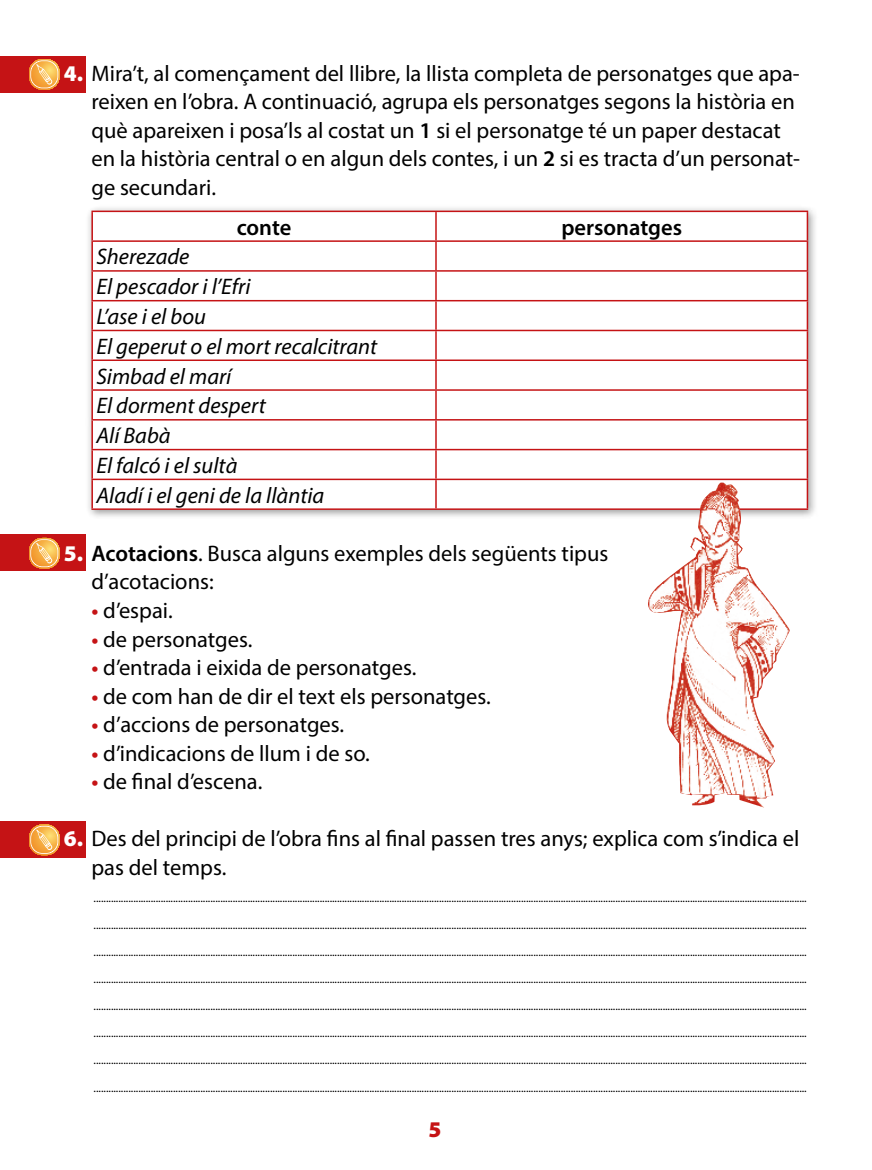
<style>
.page{position:relative;width:872px;height:1170px;background:#fff}
.page>*{position:absolute;margin:0;border:0;box-sizing:border-box;transform-origin:0 0}
.t1{font:22.5px/28.5px "Myriad Pro";color:#000}
.t2{font:italic 22.5px/29.7px "Myriad Pro";color:#000}
.t3{font:600 22.5px "Myriad Pro";color:#000}
.t4{font:900 22.5px "Myriad Pro";color:#c51315}
.t5{font:12px "Myriad Pro";color:#000}
.s1{font-weight:900;color:#fff}
.s2{font-weight:600}
.s3{font-weight:600;color:#c51315}
</style>
<div class="page">
<div style="left:0;top:56px;width:86px;height:37px;background:#c51315"></div>
<svg style="left:29px;top:59px;width:31px;height:31px"></svg>
<div style="left:0;top:534px;width:86px;height:37px;background:#c51315"></div>
<svg style="left:29px;top:538px;width:31px;height:30px"></svg>
<div style="left:0;top:821px;width:86px;height:37px;background:#c51315"></div>
<svg style="left:29px;top:824px;width:31px;height:31px"></svg>
<div style="left:85px;top:204px;width:733px;height:316px;background:#000;opacity:.4"></div>
<svg style="left:93px;top:212px;width:713px;height:296px"></svg>
<hr style="left:91px;top:210px;width:345px;height:2px;background:#c51315">
<hr style="left:91px;top:212px;width:2px;height:28px;background:#c51315">
<hr style="left:436px;top:210px;width:372px;height:2px;background:#c51315">
<hr style="left:435px;top:212px;width:2px;height:28px;background:#c51315">
<hr style="left:806px;top:212px;width:2px;height:28px;background:#c51315">
<hr style="left:91px;top:240px;width:345px;height:2px;background:#c51315">
<hr style="left:91px;top:242px;width:2px;height:28px;background:#c51315">
<hr style="left:436px;top:240px;width:372px;height:2px;background:#c51315">
<hr style="left:435px;top:242px;width:2px;height:28px;background:#c51315">
<hr style="left:806px;top:242px;width:2px;height:28px;background:#c51315">
<hr style="left:91px;top:270px;width:345px;height:2px;background:#c51315">
<hr style="left:91px;top:271px;width:2px;height:29px;background:#c51315">
<hr style="left:436px;top:270px;width:372px;height:2px;background:#c51315">
<hr style="left:435px;top:271px;width:2px;height:29px;background:#c51315">
<hr style="left:806px;top:271px;width:2px;height:29px;background:#c51315">
<hr style="left:91px;top:300px;width:345px;height:1px;background:#c51315">
<hr style="left:91px;top:301px;width:2px;height:29px;background:#c51315">
<hr style="left:436px;top:300px;width:372px;height:1px;background:#c51315">
<hr style="left:435px;top:301px;width:2px;height:29px;background:#c51315">
<hr style="left:806px;top:301px;width:2px;height:29px;background:#c51315">
<hr style="left:91px;top:330px;width:345px;height:1px;background:#c51315">
<hr style="left:91px;top:331px;width:2px;height:28px;background:#c51315">
<hr style="left:436px;top:330px;width:372px;height:1px;background:#c51315">
<hr style="left:435px;top:331px;width:2px;height:28px;background:#c51315">
<hr style="left:806px;top:331px;width:2px;height:28px;background:#c51315">
<hr style="left:91px;top:359px;width:345px;height:2px;background:#c51315">
<hr style="left:91px;top:361px;width:2px;height:28px;background:#c51315">
<hr style="left:436px;top:359px;width:372px;height:2px;background:#c51315">
<hr style="left:435px;top:361px;width:2px;height:28px;background:#c51315">
<hr style="left:806px;top:361px;width:2px;height:28px;background:#c51315">
<hr style="left:91px;top:389px;width:345px;height:2px;background:#c51315">
<hr style="left:91px;top:391px;width:2px;height:28px;background:#c51315">
<hr style="left:436px;top:389px;width:372px;height:2px;background:#c51315">
<hr style="left:435px;top:391px;width:2px;height:28px;background:#c51315">
<hr style="left:806px;top:391px;width:2px;height:28px;background:#c51315">
<hr style="left:91px;top:419px;width:345px;height:1px;background:#c51315">
<hr style="left:91px;top:420px;width:2px;height:29px;background:#c51315">
<hr style="left:436px;top:419px;width:372px;height:1px;background:#c51315">
<hr style="left:435px;top:420px;width:2px;height:29px;background:#c51315">
<hr style="left:806px;top:420px;width:2px;height:29px;background:#c51315">
<hr style="left:91px;top:449px;width:345px;height:1px;background:#c51315">
<hr style="left:91px;top:450px;width:2px;height:28px;background:#c51315">
<hr style="left:436px;top:449px;width:372px;height:1px;background:#c51315">
<hr style="left:435px;top:450px;width:2px;height:28px;background:#c51315">
<hr style="left:806px;top:450px;width:2px;height:28px;background:#c51315">
<hr style="left:91px;top:478px;width:345px;height:2px;background:#c51315">
<hr style="left:91px;top:480px;width:2px;height:28px;background:#c51315">
<hr style="left:436px;top:478px;width:372px;height:2px;background:#c51315">
<hr style="left:435px;top:480px;width:2px;height:28px;background:#c51315">
<hr style="left:806px;top:480px;width:2px;height:28px;background:#c51315">
<hr style="left:91px;top:508px;width:345px;height:2px;background:#c51315">
<hr style="left:436px;top:508px;width:372px;height:2px;background:#c51315">
<img style="left:648px;top:482px;width:142px;height:325px">
<p class="t1" style="left:91px;top:59px;width:710px;text-indent:-28px"><span class="s1">4.</span> Mira’t, al començament del llibre, la llista completa de personatges que apa&shy;reixen en l’obra. A continuació, agrupa els personatges segons la història en què apareixen i posa’ls al costat un <span class="s2">1</span> si el personatge té un paper destacat en la història central o en algun dels contes, i un <span class="s2">2</span> si es tracta d’un personat&shy;ge secundari.</p>
<h1 class="t3" style="left:237px;top:213px;width:56px">conte</h1>
<h1 class="t3" style="left:561px;top:213px;width:122px">personatges</h1>
<h1 class="t2" style="left:96px;top:242px;width:282px">Sherezade<br>El pescador i l’Efri<br>L’ase i el bou<br>El geperut o el mort recalcitrant<br>Simbad el marí<br>El dorment despert<br>Alí Babà<br>El falcó i el sultà<br>Aladí i el geni de la llàntia</h1>
<h1 class="t1" style="left:91px;top:538px;width:518px;text-indent:-28px"><span class="s1">5.</span> <span class="s2">Acotacions</span>. Busca alguns exemples dels següents tipus d’acotacions:</h1>
<h1 class="t1" style="left:91px;top:595px;width:83px"><span class="s3">•</span> d’espai.</h1>
<h1 class="t1" style="left:91px;top:624px;width:162px"><span class="s3">•</span> de personatges.</h1>
<h1 class="t1" style="left:91px;top:652px;width:326px"><span class="s3">•</span> d’entrada i eixida de personatges.</h1>
<h1 class="t1" style="left:91px;top:681px;width:401px"><span class="s3">•</span> de com han de dir el text els personatges.</h1>
<h1 class="t1" style="left:91px;top:710px;width:254px"><span class="s3">•</span> d’accions de personatges.</h1>
<h1 class="t1" style="left:91px;top:738px;width:280px"><span class="s3">•</span> d’indicacions de llum i de so.</h1>
<h1 class="t1" style="left:91px;top:767px;width:172px"><span class="s3">•</span> de final d’escena.</h1>
<h1 class="t1" style="left:91px;top:824px;width:709px;text-indent:-28px"><span class="s1">6.</span> Des del principi de l’obra fins al final passen tres anys; explica com s’indica el pas del temps.</h1>
<p class="t5" style="left:94px;top:890px;width:714px">...............................................................................................................................................................................................................................................................................................</p>
<p class="t5" style="left:94px;top:917px;width:714px">...............................................................................................................................................................................................................................................................................................</p>
<p class="t5" style="left:94px;top:944px;width:714px">...............................................................................................................................................................................................................................................................................................</p>
<p class="t5" style="left:94px;top:971px;width:714px">...............................................................................................................................................................................................................................................................................................</p>
<p class="t5" style="left:94px;top:998px;width:714px">...............................................................................................................................................................................................................................................................................................</p>
<p class="t5" style="left:94px;top:1025px;width:714px">...............................................................................................................................................................................................................................................................................................</p>
<p class="t5" style="left:94px;top:1052px;width:714px">...............................................................................................................................................................................................................................................................................................</p>
<p class="t5" style="left:94px;top:1080px;width:714px">...............................................................................................................................................................................................................................................................................................</p>
<h1 class="t4" style="left:428px;top:1113px;width:14px">5</h1>
</div>
